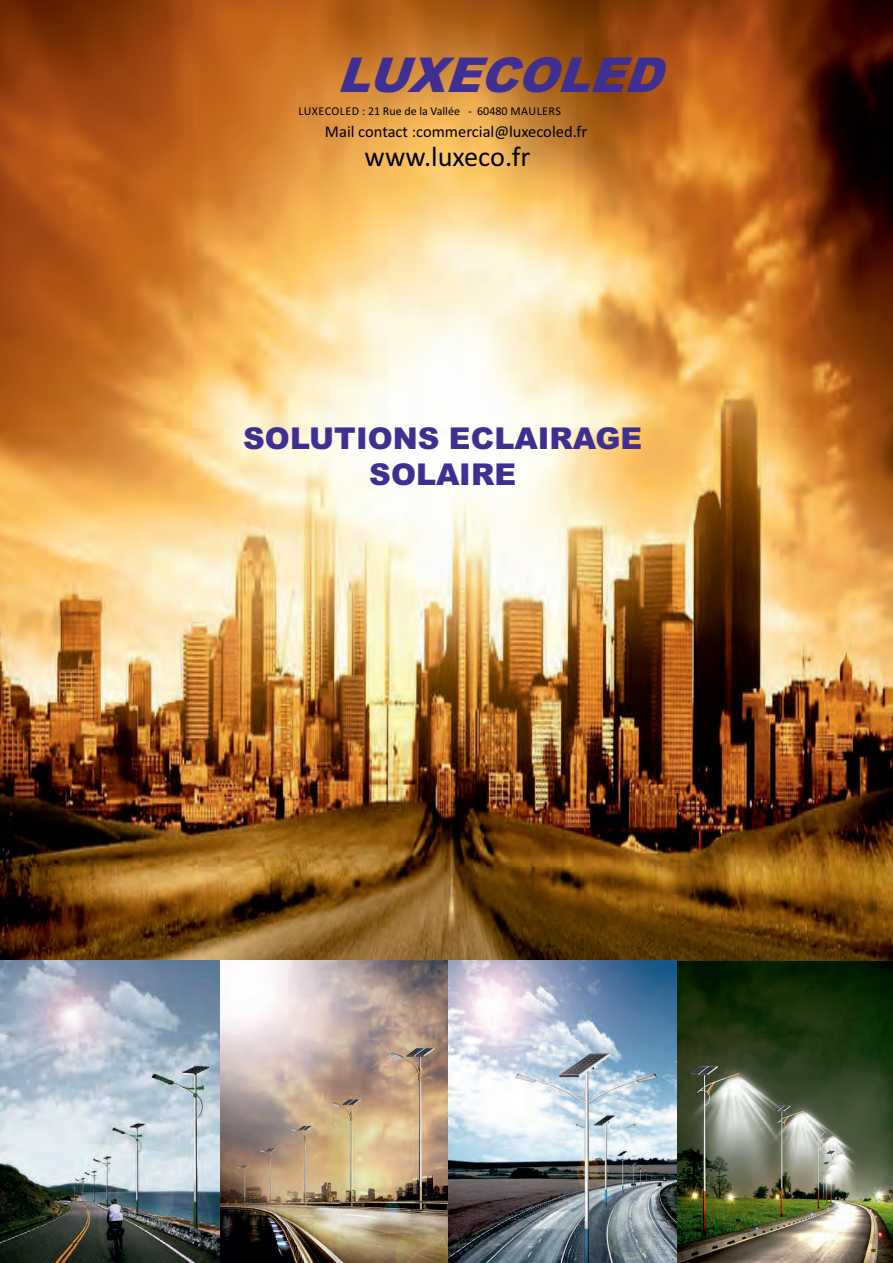
<style>
.page{position:relative;width:893px;height:1263px;background:#fff}
.page>*{position:absolute;margin:0;border:0;box-sizing:border-box;transform-origin:0 0}
.t1{font:italic 900 48px "Arial";color:#402f92}
.t2{font:900 30px/36px "Arial";color:#402f92;text-align:center}
.t3{font:28.35px "Calibri";color:#000}
.t4{font:16.5px "Calibri";color:#000}
.t5{font:12px "Calibri";letter-spacing:.01em;color:#000}
</style>
<div class="page">
<img style="left:0;top:0;width:893px;height:961px">
<img style="left:677px;top:961px;width:216px;height:302px">
<img style="left:0;top:960px;width:677px;height:303px">
<h1 class="t1" style="left:337px;top:58px;width:340px">LUXECOLED</h1>
<p class="t5" style="left:298px;top:106px;width:264px">LUXECOLED : 21 Rue de la Vallée - 60480 MAULERS</p>
<h3 class="t4" style="left:325px;top:125px;width:264px">Mail contact :commercial@luxecoled.fr</h3>
<h3 class="t3" style="left:365px;top:144px;width:167px">www.luxeco.fr</h3>
<h2 class="t2" style="left:243px;top:423px;width:400px">SOLUTIONS ECLAIRAGE<br>SOLAIRE</h2>
</div>
